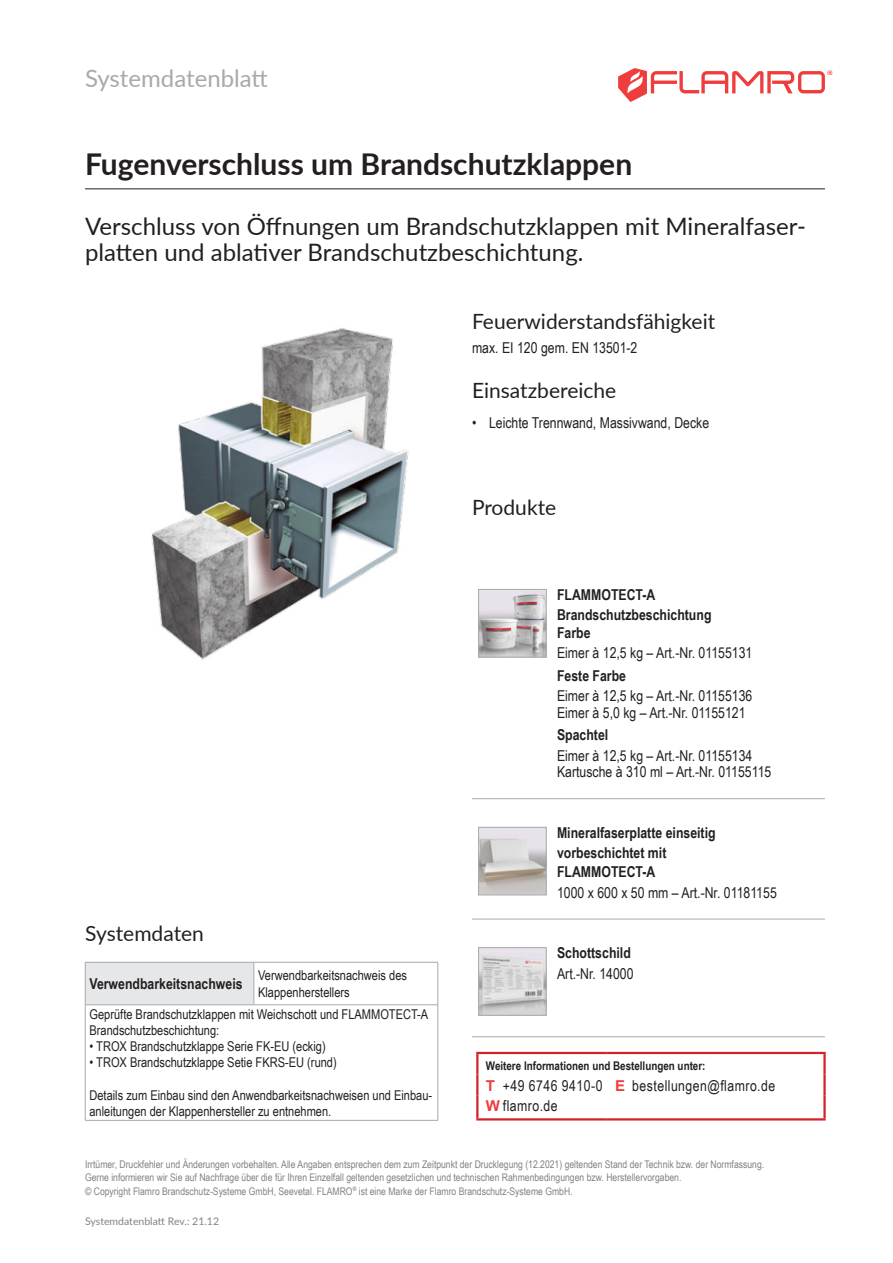
<style>
.page{position:relative;width:893px;height:1263px;background:#fff}
.page>*{position:absolute;margin:0;border:0;box-sizing:border-box;transform-origin:0 0}
.t1{font:700 30px "Lato";color:#231f20}
.t2{font:24px/25.5px "Lato";color:#231f20}
.t3{font:24px "Lato";color:#a8a9ad}
.t4{font:21px "Lato";color:#231f20}
.t5{font:15px/16.5px "Arial Narrow";color:#231f20}
.t6{font:700 15px/19.5px "Arial Narrow";color:#231f20}
.t7{font:15px/20.4px "Arial Narrow";letter-spacing:.03em;color:#231f20}
.t8{font:13.5px/16.2px "Arial Narrow";color:#231f20}
.t9{font:700 12px "Arial Narrow";color:#231f20}
.t10{font:10.5px/13.6px "Arial Narrow";color:#808285}
.t11{font:10.5px "Lato";color:#808285}
.s1{font-family:"Arial";font-weight:700;color:#ee3d3c}
</style>
<div class="page">
<svg style="left:618px;top:68px;width:214px;height:34px"></svg>
<hr style="left:85px;top:188px;width:740px;height:1px;background:#231f20">
<img style="left:151px;top:328px;width:258px;height:332px">
<svg style="left:86px;top:963px;width:352px;height:157px"></svg>
<hr style="left:85px;top:962px;width:169px;height:1px;background:#a8a9ad">
<hr style="left:85px;top:962px;width:1px;height:42px;background:#a8a9ad">
<hr style="left:254px;top:962px;width:184px;height:1px;background:#a8a9ad">
<hr style="left:254px;top:962px;width:1px;height:42px;background:#a8a9ad">
<hr style="left:438px;top:962px;width:1px;height:42px;background:#a8a9ad">
<hr style="left:85px;top:1004px;width:169px;height:1px;background:#a8a9ad">
<hr style="left:85px;top:1005px;width:1px;height:115px;background:#a8a9ad">
<hr style="left:254px;top:1004px;width:184px;height:1px;background:#a8a9ad">
<hr style="left:438px;top:1005px;width:1px;height:115px;background:#a8a9ad">
<hr style="left:85px;top:1120px;width:169px;height:1px;background:#a8a9ad">
<hr style="left:254px;top:1120px;width:184px;height:1px;background:#a8a9ad">
<hr style="left:553px;top:798px;width:272px;height:1px;background:#a8a9ad">
<hr style="left:472px;top:798px;width:81px;height:1px;background:#a8a9ad">
<img style="left:480px;top:591px;width:64px;height:64px">
<div style="left:478px;top:589px;width:68px;height:68px;border:1px solid #a8a9ad"></div>
<hr style="left:472px;top:1036px;width:81px;height:1px;background:#a8a9ad">
<hr style="left:553px;top:1036px;width:272px;height:1px;background:#a8a9ad">
<img style="left:480px;top:949px;width:64px;height:64px">
<div style="left:478px;top:947px;width:68px;height:68px;border:1px solid #a8a9ad"></div>
<hr style="left:553px;top:919px;width:272px;height:1px;background:#a8a9ad">
<hr style="left:472px;top:919px;width:81px;height:1px;background:#a8a9ad">
<img style="left:480px;top:829px;width:64px;height:64px">
<div style="left:478px;top:827px;width:68px;height:68px;border:1px solid #a8a9ad"></div>
<hr style="left:476px;top:1052px;width:131px;height:2px;background:#d1232a">
<hr style="left:476px;top:1054px;width:2px;height:20px;background:#d1232a">
<hr style="left:607px;top:1052px;width:219px;height:2px;background:#d1232a">
<hr style="left:823px;top:1054px;width:3px;height:20px;background:#d1232a">
<hr style="left:476px;top:1074px;width:2px;height:22px;background:#d1232a">
<hr style="left:823px;top:1074px;width:3px;height:22px;background:#d1232a">
<hr style="left:476px;top:1096px;width:2px;height:22px;background:#d1232a">
<hr style="left:823px;top:1096px;width:3px;height:22px;background:#d1232a">
<hr style="left:476px;top:1118px;width:131px;height:2px;background:#d1232a">
<hr style="left:607px;top:1118px;width:219px;height:2px;background:#d1232a">
<h2 class="t3" style="left:85px;top:61px;width:184px">Systemdatenblatt</h2>
<h1 class="t1" style="left:85px;top:142px;width:549px">Fugenverschluss um Brandschutzklappen</h1>
<h2 class="t2" style="left:85px;top:213px;width:722px">Verschluss von Öffnungen um Brandschutzklappen mit Mineralfaser&shy;platten und ablativer Brandschutzbeschichtung.</h2>
<h3 class="t4" style="left:472px;top:307px;width:245px">Feuerwiderstandsfähigkeit</h3>
<h3 class="t5" style="left:472px;top:341px;width:167px">max. EI 120 gem. EN 13501-2</h3>
<h3 class="t4" style="left:472px;top:376px;width:146px">Einsatzbereiche</h3>
<h3 class="t5" style="left:472px;top:416px;width:239px">• Leichte Trennwand, Massivwand, Decke</h3>
<h3 class="t4" style="left:472px;top:500px;width:86px">Produkte</h3>
<h3 class="t6" style="left:557px;top:586px;width:156px">FLAMMOTECT-A<br>Brandschutzbeschichtung</h3>
<h3 class="t6" style="left:557px;top:624px;width:35px">Farbe</h3>
<h3 class="t5" style="left:557px;top:646px;width:197px">Eimer à 12,5 kg – Art.-Nr. 01155131</h3>
<h3 class="t6" style="left:557px;top:667px;width:71px">Feste Farbe</h3>
<h3 class="t5" style="left:557px;top:689px;width:197px">Eimer à 12,5 kg – Art.-Nr. 01155136<br>Eimer à 5,0 kg – Art.-Nr. 01155121</h3>
<h3 class="t6" style="left:557px;top:726px;width:53px">Spachtel</h3>
<h3 class="t5" style="left:557px;top:749px;width:216px">Eimer à 12,5 kg – Art.-Nr. 01155134<br>Kartusche à 310 ml – Art.-Nr. 01155115</h3>
<h3 class="t4" style="left:85px;top:925px;width:120px">Systemdaten</h3>
<h3 class="t6" style="left:89px;top:975px;width:155px">Verwendbarkeitsnachweis</h3>
<p class="t8" style="left:258px;top:969px;width:150px">Verwendbarkeitsnachweis des<br>Klappenherstellers</p>
<p class="t8" style="left:89px;top:1007px;width:340px">Geprüfte Brandschutzklappen mit Weichschott und FLAMMOTECT-A<br>Brandschutzbeschichtung:</p>
<p class="t8" style="left:89px;top:1040px;width:238px">• TROX Brandschutzklappe Serie FK-EU (eckig)</p>
<p class="t8" style="left:89px;top:1056px;width:249px">• TROX Brandschutzklappe Setie FKRS-EU (rund)</p>
<p class="t8" style="left:89px;top:1088px;width:344px">Details zum Einbau sind den Anwendbarkeitsnachweisen und Einbau&shy;anleitungen der Klappenhersteller zu entnehmen.</p>
<h3 class="t6" style="left:557px;top:824px;width:160px">Mineralfaserplatte einseitig vorbeschichtet mit<br>FLAMMOTECT-A</h3>
<h3 class="t5" style="left:557px;top:886px;width:221px">1000 x 600 x 50 mm – Art.-Nr. 01181155</h3>
<h3 class="t6" style="left:557px;top:945px;width:75px">Schottschild</h3>
<h3 class="t5" style="left:557px;top:967px;width:78px">Art.-Nr. 14000</h3>
<p class="t9" style="left:486px;top:1061px;width:221px">Weitere Informationen und Bestellungen unter:</p>
<h3 class="t7" style="left:486px;top:1076px;width:291px"><span class="s1">T</span> +49 6746 9410-0 <span class="s1">E</span> bestellungen@flamro.de<br><span class="s1">W</span> flamro.de</h3>
<p class="t10" style="left:85px;top:1158px;width:681px">Irrtümer, Druckfehler und Änderungen vorbehalten. Alle Angaben entsprechen dem zum Zeitpunkt der Drucklegung (12.2021) geltenden Stand der Technik bzw. der Normfassung.<br>Gerne informieren wir Sie auf Nachfrage über die für Ihren Einzelfall geltenden gesetzlichen und technischen Rahmenbedingungen bzw. Herstellervorgaben.<br>© Copyright Flamro Brandschutz-Systeme GmbH, Seevetal. FLAMRO<sup>®</sup> ist eine Marke der Flamro Brandschutz-Systeme GmbH.</p>
<p class="t11" style="left:85px;top:1213px;width:136px">Systemdatenblatt Rev.: 21.12</p>
</div>
